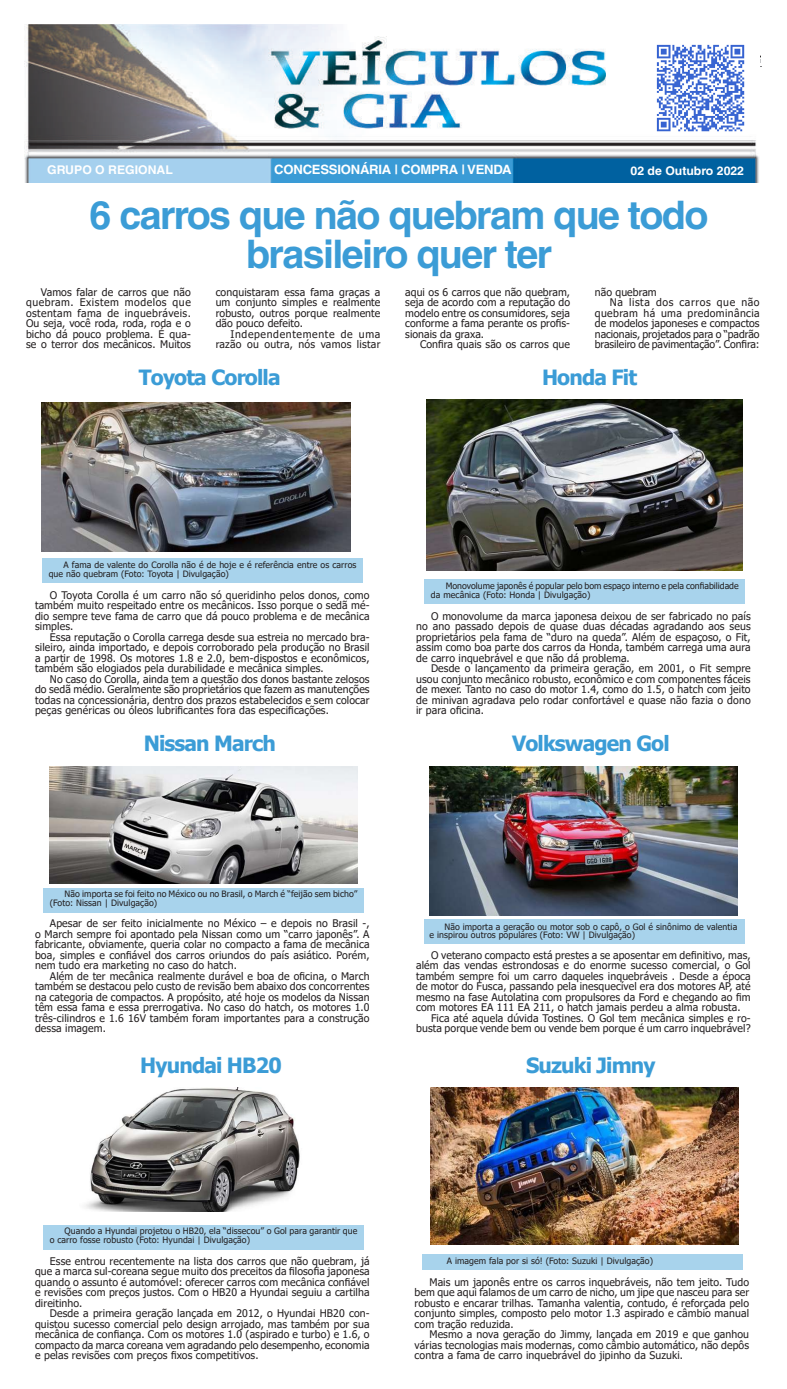
<style>
.page{position:relative;width:787px;height:1389px;background:#fff}
.page>*{position:absolute;margin:0;border:0;box-sizing:border-box;transform-origin:0 0}
.t1{font:700 39.38px/38.5px "Helvetica";letter-spacing:-.04em;color:#3b9cd6;text-align:center}
.t2{font:700 21px "Tahoma";letter-spacing:-.04em;color:#3b9cd6}
.t3{font:700 12.86px "Helvetica";letter-spacing:-.02em;color:#fff}
.t4{font:700 11.99px "Helvetica";color:#fff}
.t5{font:10.5px/10.5px "Tahoma";letter-spacing:.01em;color:#231f20;text-align:justify}
.t6{font:10.5px "Tahoma";letter-spacing:.035em;color:#231f20}
.t7{font:10.5px "Tahoma";letter-spacing:.055em;color:#231f20}
.t8{font:8.75px/8.8px "Tahoma";letter-spacing:.01em;color:#231f20}
</style>
<div class="page">
<hr style="left:26px;top:56px;width:734px;height:1px;background:#231f20">
<div style="left:43px;top:888px;width:320px;height:24px;background:#a8d3ec"></div>
<div style="left:43px;top:1225px;width:320px;height:24px;background:#a8d3ec"></div>
<div style="left:422px;top:1254px;width:321px;height:16px;background:#a8d3ec"></div>
<div style="left:42px;top:559px;width:320px;height:24px;background:#a8d3ec"></div>
<div style="left:424px;top:580px;width:320px;height:24px;background:#a8d3ec"></div>
<div style="left:424px;top:919px;width:320px;height:25px;background:#a8d3ec"></div>
<img style="left:25px;top:25px;width:734px;height:158px">
<img style="left:653px;top:42px;width:94px;height:92px">
<img style="left:429px;top:767px;width:308px;height:149px">
<img style="left:50px;top:767px;width:307px;height:117px">
<img style="left:426px;top:399px;width:316px;height:172px">
<img style="left:42px;top:402px;width:308px;height:149px">
<img style="left:85px;top:1088px;width:215px;height:123px">
<img style="left:430px;top:1088px;width:308px;height:156px">
<p class="t4" style="left:47px;top:162px;width:127px">GRUPO O REGIONAL</p>
<p class="t3" style="left:274px;top:162px;width:239px">CONCESSIONÁRIA | COMPRA | VENDA</p>
<p class="t4" style="left:630px;top:164px;width:115px">02 de Outubro 2022</p>
<h1 class="t1" style="left:90px;top:195px;width:620px">6 carros que não quebram que todo brasileiro quer ter</h1>
<p class="t5" style="left:26px;top:287px;width:166px;text-indent:15px">Vamos falar de carros que não quebram. Existem modelos que ostentam fama de inquebráveis.<br>Ou seja, você roda, roda, roda e o bicho dá pouco problema. É qua&shy;se o terror dos mecânicos. Muitos</p>
<p class="t5" style="left:215px;top:287px;width:166px">conquistaram essa fama graças a um conjunto simples e realmente robusto, outros porque realmente dão pouco defeito.</p>
<p class="t5" style="left:405px;top:287px;width:166px">aqui os 6 carros que não quebram, seja de acordo com a reputação do modelo entre os consumidores, seja conforme a fama perante os profis&shy;sionais da graxa.</p>
<p class="t5" style="left:420px;top:340px;width:151px">Confira quais são os carros que</p>
<p class="t5" style="left:594px;top:287px;width:63px">não quebram</p>
<p class="t7" style="left:609px;top:296px;width:151px">Na lista dos carros que não</p>
<p class="t6" style="left:594px;top:306px;width:166px">quebram há uma predominância</p>
<p class="t5" style="left:594px;top:319px;width:166px">de modelos japoneses e compactos</p>
<p class="t5" style="left:594px;top:329px;width:166px">nacionais, projetados para o “padrão</p>
<p class="t5" style="left:594px;top:340px;width:166px">brasileiro de pavimentação”. Confira:</p>
<p class="t5" style="left:215px;top:329px;width:166px;text-align:right">Independentemente de uma razão ou outra, nós vamos listar</p>
<h2 class="t2" style="left:139px;top:363px;width:143px">Toyota Corolla</h2>
<h2 class="t2" style="left:542px;top:363px;width:96px">Honda Fit</h2>
<p class="t8" style="left:49px;top:561px;width:309px;text-indent:15px">A fama de valente do Corolla não é de hoje e é referência entre os carros que não quebram (Foto: Toyota | Divulgação)</p>
<p class="t5" style="left:35px;top:590px;width:336px;text-indent:15px">O Toyota Corolla é um carro não só queridinho pelos donos, como também muito respeitado entre os mecânicos. Isso porque o sedã mé&shy;dio sempre teve fama de carro que dá pouco problema e de mecânica simples.</p>
<p class="t5" style="left:35px;top:632px;width:336px;text-indent:15px">Essa reputação o Corolla carrega desde sua estreia no mercado bra&shy;sileiro, ainda importado, e depois corroborado pela produção no Brasil a partir de 1998. Os motores 1.8 e 2.0, bem-dispostos e econômicos, também são elogiados pela durabilidade e mecânica simples.</p>
<p class="t5" style="left:35px;top:674px;width:336px;text-indent:15px">No caso do Corolla, ainda tem a questão dos donos bastante zelosos do sedã médio. Geralmente são proprietários que fazem as manutenções todas na concessionária, dentro dos prazos estabelecidos e sem colocar peças genéricas ou óleos lubrificantes fora das especificações.</p>
<h2 class="t2" style="left:144px;top:729px;width:134px">Nissan March</h2>
<p class="t8" style="left:431px;top:582px;width:309px;text-indent:15px">Monovolume japonês é popular pelo bom espaço interno e pela confiabilidade da mecânica (Foto: Honda | Divulgação)</p>
<p class="t5" style="left:416px;top:611px;width:336px;text-indent:15px">O monovolume da marca japonesa deixou de ser fabricado no país no ano passado depois de quase duas décadas agradando aos seus proprietários pela fama de “duro na queda”. Além de espaçoso, o Fit, assim como boa parte dos carros da Honda, também carrega uma aura de carro inquebrável e que não dá problema.</p>
<p class="t5" style="left:416px;top:664px;width:336px;text-indent:15px">Desde o lançamento da primeira geração, em 2001, o Fit sempre usou conjunto mecânico robusto, econômico e com componentes fáceis de mexer. Tanto no caso do motor 1.4, como do 1.5, o hatch com jeito de minivan agradava pelo rodar confortável e quase não fazia o dono ir para oficina.</p>
<h2 class="t2" style="left:512px;top:729px;width:159px">Volkswagen Gol</h2>
<p class="t8" style="left:50px;top:890px;width:309px;text-indent:15px">Não importa se foi feito no México ou no Brasil, o March é “feijão sem bicho” (Foto: Nissan | Divulgação)</p>
<p class="t5" style="left:35px;top:919px;width:336px;text-indent:15px">Apesar de ser feito inicialmente no México – e depois no Brasil -, o March sempre foi apontado pela Nissan como um “carro japonês”. A fabricante, obviamente, queria colar no compacto a fama de mecânica boa, simples e confiável dos carros oriundos do país asiático. Porém, nem tudo era marketing no caso do hatch.</p>
<p class="t5" style="left:35px;top:971px;width:336px;text-indent:15px">Além de ter mecânica realmente durável e boa de oficina, o March também se destacou pelo custo de revisão bem abaixo dos concorrentes na categoria de compactos. A propósito, até hoje os modelos da Nissan têm essa fama e essa prerrogativa. No caso do hatch, os motores 1.0 três-cilindros e 1.6 16V também foram importantes para a construção dessa imagem.</p>
<p class="t8" style="left:429px;top:922px;width:309px;text-indent:15px">Não importa a geração ou motor sob o capô, o Gol é sinônimo de valentia e inspirou outros populares (Foto: VW | Divulgação)</p>
<p class="t5" style="left:431px;top:950px;width:321px">O veterano compacto está prestes a se aposentar em definitivo, mas,</p>
<p class="t5" style="left:416px;top:961px;width:336px">além das vendas estrondosas e do enorme sucesso comercial, o Gol</p>
<p class="t5" style="left:416px;top:971px;width:336px">também sempre foi um carro daqueles inquebráveis . Desde a época</p>
<p class="t5" style="left:416px;top:982px;width:336px">de motor do Fusca, passando pela inesquecível era dos motores AP, até</p>
<p class="t5" style="left:416px;top:992px;width:336px">mesmo na fase Autolatina com propulsores da Ford e chegando ao fim</p>
<p class="t5" style="left:416px;top:1003px;width:326px">com motores EA 111 EA 211, o hatch jamais perdeu a alma robusta.</p>
<p class="t5" style="left:431px;top:1013px;width:321px">Fica até aquela dúvida Tostines. O Gol tem mecânica simples e ro-</p>
<p class="t5" style="left:416px;top:1024px;width:336px">busta porque vende bem ou vende bem porque é um carro inquebrável?</p>
<h2 class="t2" style="left:140px;top:1050px;width:143px">Hyundai HB20</h2>
<h2 class="t2" style="left:526px;top:1050px;width:131px">Suzuki Jimny</h2>
<p class="t8" style="left:50px;top:1227px;width:309px;text-indent:15px">Quando a Hyundai projetou o HB20, ela “dissecou” o Gol para garantir que o carro fosse robusto (Foto: Hyundai | Divulgação)</p>
<p class="t5" style="left:35px;top:1256px;width:336px;text-indent:15px">Esse entrou recentemente na lista dos carros que não quebram, já que a marca sul-coreana segue muito dos preceitos da filosofia japonesa quando o assunto é automóvel: oferecer carros com mecânica confiável e revisões com preços justos. Com o HB20 a Hyundai seguiu a cartilha direitinho.</p>
<p class="t5" style="left:35px;top:1309px;width:336px;text-indent:15px">Desde a primeira geração lançada em 2012, o Hyundai HB20 con&shy;quistou sucesso comercial pelo design arrojado, mas também por sua mecânica de confiança. Com os motores 1.0 (aspirado e turbo) e 1.6, o compacto da marca coreana vem agradando pelo desempenho, economia e pelas revisões com preços fixos competitivos.</p>
<p class="t8" style="left:447px;top:1256px;width:207px">A imagem fala por si só! (Foto: Suzuki | Divulgação)</p>
<p class="t5" style="left:414px;top:1277px;width:336px;text-indent:15px">Mais um japonês entre os carros inquebráveis, não tem jeito. Tudo bem que aqui falamos de um carro de nicho, um jipe que nasceu para ser robusto e encarar trilhas. Tamanha valentia, contudo, é reforçada pelo conjunto simples, composto pelo motor 1.3 aspirado e câmbio manual com tração reduzida.</p>
<p class="t5" style="left:414px;top:1330px;width:336px;text-indent:15px">Mesmo a nova geração do Jimmy, lançada em 2019 e que ganhou várias tecnologias mais modernas, como câmbio automático, não depôs contra a fama de carro inquebrável do jipinho da Suzuki.</p>
</div>
